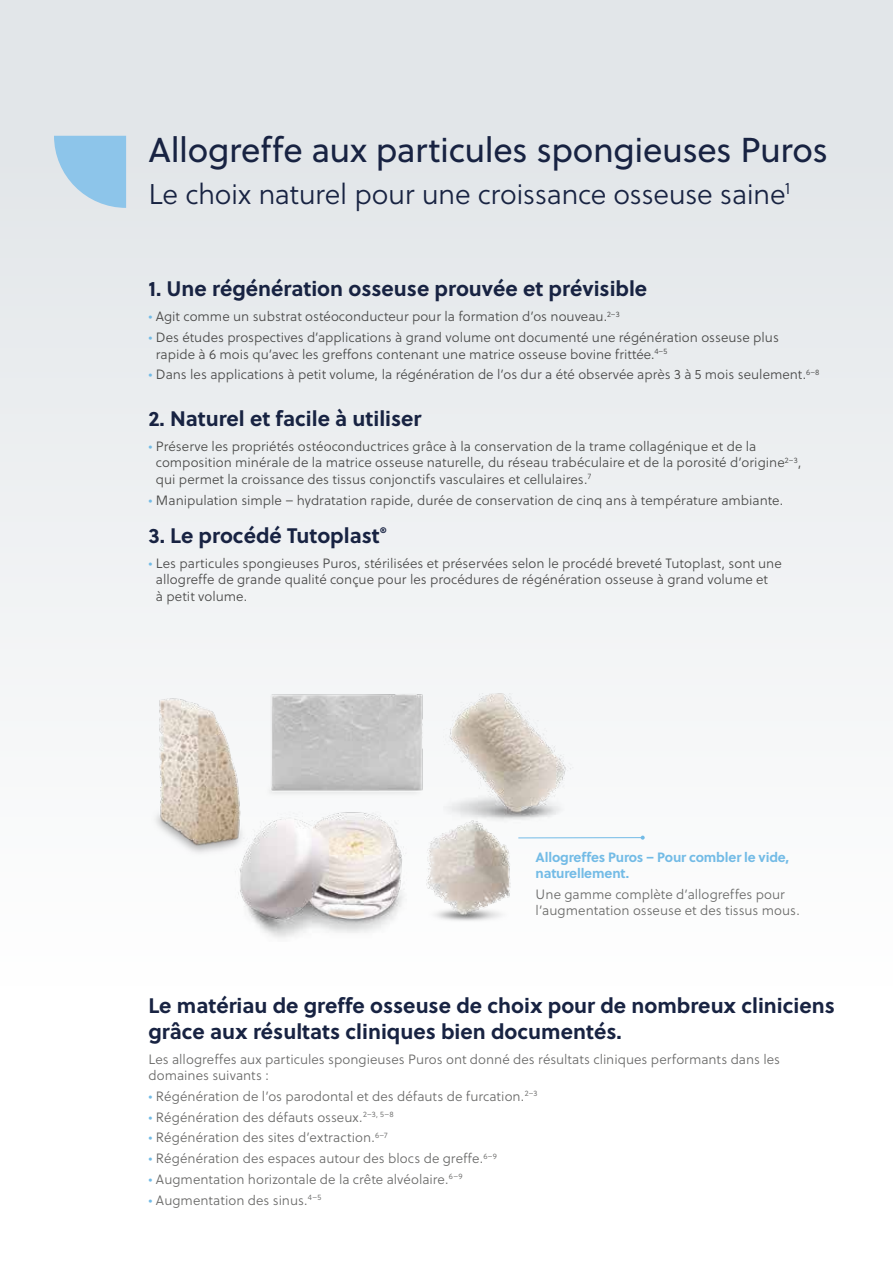
<style>
.page{position:relative;width:893px;height:1263px;background:#fff}
.page>*{position:absolute;margin:0;border:0;box-sizing:border-box;transform-origin:0 0}
.t1{font:34.5px "Soleil";letter-spacing:-.01em;color:#182342}
.t2{font:28.5px "Soleil Lt";letter-spacing:-.015em;color:#182342}
.t3{font:700 21px/25.2px "Soleil";color:#182342}
.t4{font:13.5px/16.5px "Soleil Lt";color:#4a4a49}
.t5{font:13.5px/16.5px "Soleil Lt";letter-spacing:.005em;color:#6a6a69}
.t6{font:700 13.5px/16.5px "Soleil";letter-spacing:-.01em;color:#73bbe6}
.s1{color:#73bbe6}
</style>
<div class="page">
<div style="left:0;top:0;width:893px;height:1263px;background:linear-gradient(to bottom,#dfe4e7,#fff)"></div>
<svg style="left:54px;top:136px;width:72px;height:72px;background:#9fcce9"></svg>
<img style="left:418px;top:668px;width:187px;height:174px">
<img style="left:415px;top:814px;width:112px;height:116px">
<img style="left:269px;top:689px;width:176px;height:116px">
<img style="left:129px;top:683px;width:140px;height:182px">
<img style="left:225px;top:769px;width:190px;height:184px">
<hr style="left:518px;top:837px;width:125px;height:1px;background:#73bbe6">
<svg style="left:641px;top:836px;width:4px;height:4px"></svg>
<h1 class="t1" style="left:148px;top:128px;width:681px">Allogreffe aux particules spongieuses Puros</h1>
<h2 class="t2" style="left:148px;top:176px;width:643px">Le choix naturel pour une croissance osseuse saine<sup>1</sup></h2>
<h3 class="t3" style="left:148px;top:277px;width:500px">1. Une régénération osseuse prouvée et prévisible</h3>
<p class="t4" style="left:148px;top:309px;width:473px"><span class="s1">•</span> Agit comme un substrat ostéoconducteur pour la formation d’os nouveau.<sup>2–3</sup></p>
<p class="t4" style="left:156px;top:330px;width:624px;text-indent:-7px"><span class="s1">•</span> Des études prospectives d’applications à grand volume ont documenté une régénération osseuse plus rapide à 6 mois qu’avec les greffons contenant une matrice osseuse bovine frittée.<sup>4–5</sup></p>
<p class="t4" style="left:148px;top:367px;width:672px"><span class="s1">•</span> Dans les applications à petit volume, la régénération de l’os dur a été observée après 3 à 5 mois seulement.<sup>6–8</sup></p>
<h3 class="t3" style="left:148px;top:406px;width:274px">2. Naturel et facile à utiliser</h3>
<p class="t4" style="left:156px;top:438px;width:647px;text-indent:-7px"><span class="s1">•</span> Préserve les propriétés ostéoconductrices grâce à la conservation de la trame collagénique et de la composition minérale de la matrice osseuse naturelle, du réseau trabéculaire et de la porosité d’origine<sup>2–3</sup>, qui permet la croissance des tissus conjonctifs vasculaires et cellulaires.<sup>7</sup></p>
<p class="t4" style="left:148px;top:492px;width:636px"><span class="s1">•</span> Manipulation simple – hydratation rapide, durée de conservation de cinq ans à température ambiante.</p>
<h3 class="t3" style="left:148px;top:523px;width:240px">3. Le procédé Tutoplast<sup>®</sup></h3>
<p class="t4" style="left:156px;top:555px;width:627px;text-indent:-7px"><span class="s1">•</span> Les particules spongieuses Puros, stérilisées et préservées selon le procédé breveté Tutoplast, sont une allogreffe de grande qualité conçue pour les procédures de régénération osseuse à grand volume et<br>à petit volume.</p>
<p class="t6" style="left:536px;top:849px;width:255px">Allogreffes Puros – Pour combler le vide, naturellement.</p>
<p class="t5" style="left:536px;top:886px;width:266px">Une gamme complète d’allogreffes pour l’augmentation osseuse et des tissus mous.</p>
<h3 class="t3" style="left:148px;top:994px;width:688px">Le matériau de greffe osseuse de choix pour de nombreux cliniciens grâce aux résultats cliniques bien documentés.</h3>
<p class="t5" style="left:148px;top:1051px;width:633px">Les allogreffes aux particules spongieuses Puros ont donné des résultats cliniques performants dans les domaines suivants :</p>
<p class="t5" style="left:148px;top:1088px;width:391px"><span class="s1">•</span> Régénération de l’os parodontal et des défauts de furcation.<sup>2–3</sup></p>
<p class="t5" style="left:148px;top:1109px;width:247px"><span class="s1">•</span> Régénération des défauts osseux.<sup>2–3,</sup> <sup>5–8</sup></p>
<p class="t5" style="left:148px;top:1130px;width:241px"><span class="s1">•</span> Régénération des sites d’extraction.<sup>6–7</sup></p>
<p class="t5" style="left:148px;top:1151px;width:350px"><span class="s1">•</span> Régénération des espaces autour des blocs de greffe.<sup>6–9</sup></p>
<p class="t5" style="left:149px;top:1171px;width:316px"><span class="s1">•</span> Augmentation horizontale de la crête alvéolaire.<sup>6–9</sup></p>
<p class="t5" style="left:148px;top:1192px;width:174px"><span class="s1">•</span> Augmentation des sinus.<sup>4–5</sup></p>
</div>
